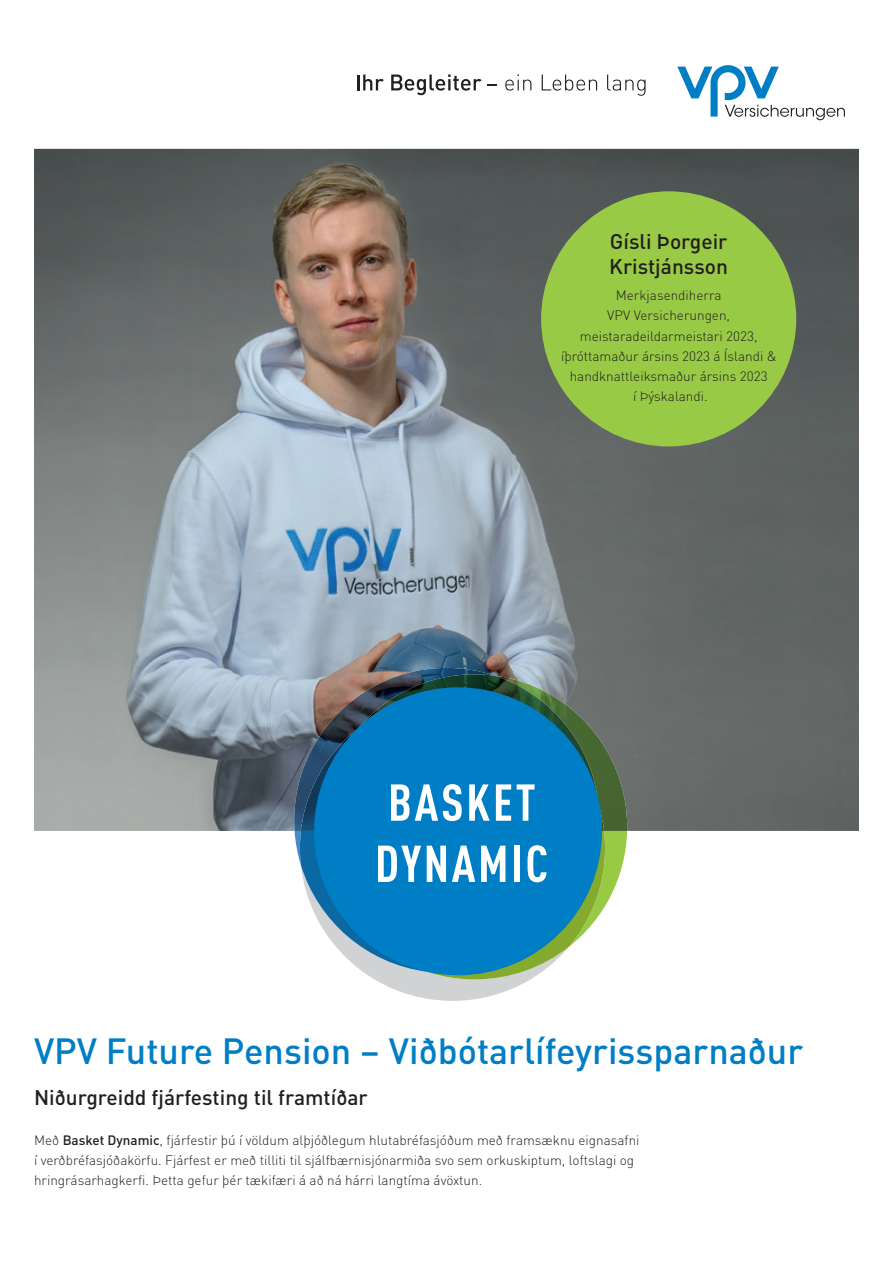
<style>
.page{position:relative;width:893px;height:1263px;background:#fff}
.page>*{position:absolute;margin:0;border:0;box-sizing:border-box;transform-origin:0 0}
.t1{font:700 condensed 51px/61.2px "DINOT";letter-spacing:.05em;color:#fff}
.t2{font:500 36px "DINOT";color:#007ec5}
.t3{font:500 21px/25.2px "DINOT";color:#231f20}
.t4{font:300 13.5px/20.2px "DINOT";color:#231f20}
.s1{font-weight:500}
</style>
<div class="page">
<img style="left:34px;top:149px;width:825px;height:682px">
<img style="left:598px;top:676px;width:29px;height:128px">
<img style="left:294px;top:668px;width:201px;height:163px">
<img style="left:474px;top:674px;width:124px;height:22px">
<img style="left:358px;top:674px;width:116px;height:22px">
<img style="left:301px;top:728px;width:21px;height:76px">
<img style="left:322px;top:696px;width:277px;height:103px">
<svg style="left:295px;top:804px;width:332px;height:197px"></svg>
<img style="left:402px;top:696px;width:196px;height:99px">
<img style="left:335px;top:728px;width:22px;height:27px">
<div style="left:314px;top:687px;width:288px;height:288px;background:#007ec5;border-radius:50%"></div>
<svg style="left:677px;top:65px;width:168px;height:55px"></svg>
<svg style="left:357px;top:75px;width:27px;height:15px"></svg>
<svg style="left:391px;top:74px;width:91px;height:21px"></svg>
<svg style="left:505px;top:75px;width:26px;height:16px"></svg>
<svg style="left:542px;top:75px;width:55px;height:16px"></svg>
<svg style="left:607px;top:75px;width:38px;height:21px"></svg>
<div style="left:541px;top:191px;width:255px;height:255px;background:#98ca45;border-radius:50%"></div>
<h3 class="t3" style="left:609px;top:226px;width:120px">Gísli Þorgeir<br>Kristjánsson</h3>
<p class="t4" style="left:561px;top:284px;width:217px;text-align:center">Merkjasendiherra<br>VPV Versicherungen, meistaradeildarmeistari 2023, íþróttamaður ársins 2023 á Íslandi &amp; handknattleiksmaður ársins 2023<br>í Þýskalandi.</p>
<h1 class="t1" style="left:375px;top:768px;width:175px">BASKET<br>DYNAMIC</h1>
<h2 class="t2" style="left:34px;top:1023px;width:771px">VPV Future Pension – Viðbótarlífeyrissparnaður</h2>
<h3 class="t3" style="left:34px;top:1082px;width:335px">Niðurgreidd fjárfesting til framtíðar</h3>
<p class="t4" style="left:34px;top:1128px;width:607px">Með <span class="s1">Basket Dynamic</span>, fjárfestir þú í völdum alþjóðlegum hlutabréfasjóðum með framsæknu eignasafni í verðbréfasjóðakörfu. Fjárfest er með tilliti til sjálfbærnisjónarmiða svo sem orkuskiptum, loftslagi og hringrásarhagkerfi. Þetta gefur þér tækifæri á að ná hárri langtíma ávöxtun.</p>
</div>
